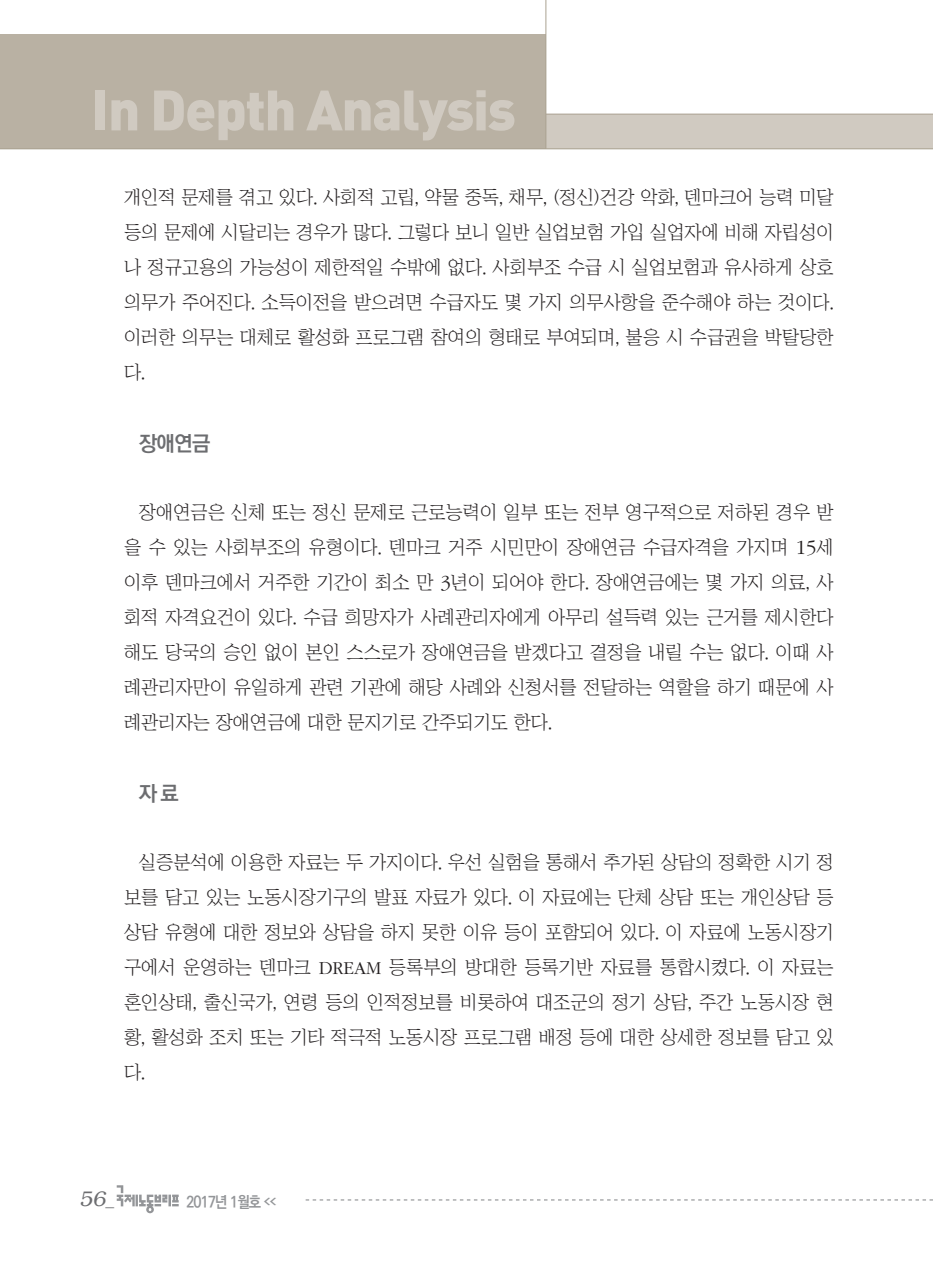
<style>
.page{position:relative;width:933px;height:1275px;background:#fff}
.page>*{position:absolute;margin:0;border:0;box-sizing:border-box;transform-origin:0 0}
.t1{font:56px "Dinbla";letter-spacing:-.025em;color:#d0cac1}
.중제목{font:700 21px "Ko Pub Dotum";letter-spacing:-.03em;color:#6c6d70}
.t2{font:italic 300 21px "Bookman";color:#6c6d70}
.본문{font:18.9px/35px "Chosunilbo NM";color:#231f20;text-align:justify}
.t3{font:700 15.75px "Ko Pub Dotum";letter-spacing:-.055em;color:#939598;scale:.9 1}
.s1{font-family:"ITC Garamond Std";font-weight:300;font-size:20.82px}
.s2{font-family:"ITC Garamond Std";font-weight:300}
.s3{font-family:"Helvetica";font-weight:400;font-style:normal;font-size:17.5px}
.s4{font-size:7.88px}
</style>
<div class="page">
<div style="left:0;top:114px;width:933px;height:35px;background:#d0cac1"></div>
<hr style="left:0;top:114px;width:933px;height:1px;background:#aaa291">
<div style="left:0;top:35px;width:546px;height:114px;background:#b9b1a3"></div>
<hr style="left:0;top:148px;width:933px;height:1px;background:#aaa291">
<hr style="left:545px;top:0;width:1px;height:149px;background:#aaa291">
<svg style="left:306px;top:1199px;width:627px;height:1px"></svg>
<svg style="left:117px;top:1185px;width:62px;height:28px"></svg>
<h1 class="t1" style="left:91px;top:73px;width:426px">In Depth Analysis</h1>
<p class="본문" style="left:124px;top:179px;width:711px">개인적 문제를 겪고 있다. 사회적 고립, 약물 중독, 채무, (정신)건강 악화, 덴마크어 능력 미달 등의 문제에 시달리는 경우가 많다. 그렇다 보니 일반 실업보험 가입 실업자에 비해 자립성이 나 정규고용의 가능성이 제한적일 수밖에 없다. 사회부조 수급 시 실업보험과 유사하게 상호 의무가 주어진다. 소득이전을 받으려면 수급자도 몇 가지 의무사항을 준수해야 하는 것이다. 이러한 의무는 대체로 활성화 프로그램 참여의 형태로 부여되며, 불응 시 수급권을 박탈당한 다.</p>
<p class="중제목" style="left:139px;top:433px;width:73px">장애연금</p>
<p class="본문" style="left:124px;top:494px;width:711px;text-indent:15px">장애연금은 신체 또는 정신 문제로 근로능력이 일부 또는 전부 영구적으로 저하된 경우 받 을 수 있는 사회부조의 유형이다. 덴마크 거주 시민만이 장애연금 수급자격을 가지며 <span class="s1">15</span>세 이후 덴마크에서 거주한 기간이 최소 만 <span class="s1">3</span>년이 되어야 한다. 장애연금에는 몇 가지 의료, 사 회적 자격요건이 있다. 수급 희망자가 사례관리자에게 아무리 설득력 있는 근거를 제시한다 해도 당국의 승인 없이 본인 스스로가 장애연금을 받겠다고 결정을 내릴 수는 없다. 이때 사 례관리자만이 유일하게 관련 기관에 해당 사례와 신청서를 전달하는 역할을 하기 때문에 사 례관리자는 장애연금에 대한 문지기로 간주되기도 한다.</p>
<p class="중제목" style="left:139px;top:783px;width:41px">자료</p>
<p class="본문" style="left:124px;top:844px;width:711px;text-indent:15px">실증분석에 이용한 자료는 두 가지이다. 우선 실험을 통해서 추가된 상담의 정확한 시기 정 보를 담고 있는 노동시장기구의 발표 자료가 있다. 이 자료에는 단체 상담 또는 개인상담 등 상담 유형에 대한 정보와 상담을 하지 못한 이유 등이 포함되어 있다. 이 자료에 노동시장기 구에서 운영하는 덴마크 <span class="s2">DREAM</span> 등록부의 방대한 등록기반 자료를 통합시켰다. 이 자료는 혼인상태, 출신국가, 연령 등의 인적정보를 비롯하여 대조군의 정기 상담, 주간 노동시장 현 황, 활성화 조치 또는 기타 적극적 노동시장 프로그램 배정 등에 대한 상세한 정보를 담고 있 다.</p>
<p class="t2" style="left:79px;top:1187px;width:36px">56<span class="s3">_</span></p>
<p class="t3" style="left:186px;top:1194px;width:101px">2017년 1월호 <span class="s4">&lt;&lt;</span></p>
</div>
